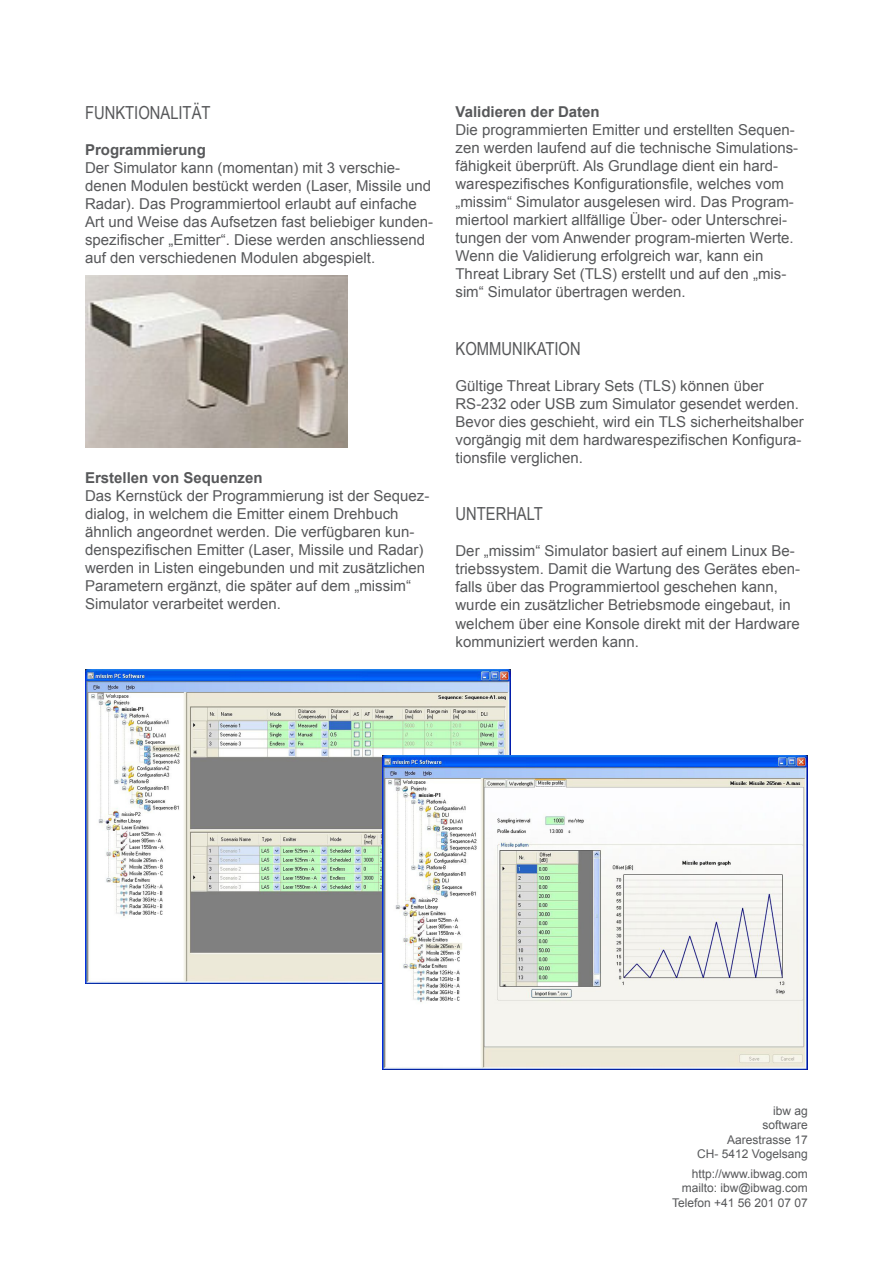
<style>
.page{position:relative;width:893px;height:1263px;background:#fff}
.page>*{position:absolute;margin:0;border:0;box-sizing:border-box;transform-origin:0 0}
.t1{font:18px "Arial Narrow";color:#57585a}
.t2{font:15px/18px "Arial";color:#57585a}
.t3{font:700 15px "Arial";color:#57585a}
.t4{font:12px/14.4px "Arial";color:#57585a;text-align:right}
.s1{font-weight:700}
</style>
<div class="page">
<img style="left:85px;top:670px;width:425px;height:314px">
<img style="left:85px;top:275px;width:262px;height:173px">
<img style="left:383px;top:755px;width:425px;height:314px">
<p class="t1" style="left:85px;top:100px;width:127px">FUNKTIONALITÄT</p>
<p class="t2" style="left:85px;top:141px;width:350px"><span class="s1">Programmierung<br></span>Der Simulator kann (momentan) mit 3 verschie&shy;denen Modulen bestückt werden (Laser, Missile und Radar). Das Programmiertool erlaubt auf einfache Art und Weise das Aufsetzen fast beliebiger kunden&shy;spezifischer „Emitter“. Diese werden anschliessend auf den verschiedenen Modulen abgespielt.</p>
<p class="t3" style="left:85px;top:468px;width:179px">Erstellen von Sequenzen</p>
<p class="t2" style="left:85px;top:487px;width:346px">Das Kernstück der Programmierung ist der Sequez&shy;dialog, in welchem die Emitter einem Drehbuch ähnlich angeordnet werden. Die verfügbaren kun&shy;denspezifischen Emitter (Laser, Missile und Radar) werden in Listen eingebunden und mit zusätzlichen Parametern ergänzt, die später auf dem „missim“ Simulator verarbeitet werden.</p>
<p class="t2" style="left:455px;top:103px;width:344px"><span class="s1">Validieren der Daten<br></span>Die programmierten Emitter und erstellten Sequen&shy;zen werden laufend auf die technische Simulations&shy;fähigkeit überprüft. Als Grundlage dient ein hard&shy;warespezifisches Konfigurationsfile, welches vom „missim“ Simulator ausgelesen wird. Das Program&shy;miertool markiert allfällige Über- oder Unterschrei&shy;tungen der vom Anwender program-mierten Werte.<br>Wenn die Validierung erfolgreich war, kann ein</p>
<p class="t2" style="left:455px;top:265px;width:332px">Threat Library Set (TLS) erstellt und auf den „mis&shy;sim“ Simulator übertragen werden.</p>
<p class="t1" style="left:455px;top:335px;width:127px">KOMMUNIKATION</p>
<p class="t2" style="left:455px;top:377px;width:350px">Gültige Threat Library Sets (TLS) können über RS-232 oder USB zum Simulator gesendet werden.<br>Bevor dies geschieht, wird ein TLS sicherheitshalber vorgängig mit dem hardwarespezifischen Konfigura&shy;tionsfile verglichen.</p>
<p class="t1" style="left:455px;top:501px;width:89px">UNTERHALT</p>
<p class="t2" style="left:455px;top:542px;width:346px">Der „missim“ Simulator basiert auf einem Linux Be&shy;triebssystem. Damit die Wartung des Gerätes eben&shy;falls über das Programmiertool geschehen kann, wurde ein zusätzlicher Betriebsmode eingebaut, in welchem über eine Konsole direkt mit der Hardware kommuniziert werden kann.</p>
<p class="t4" style="left:763px;top:1103px;width:47px">ibw ag software</p>
<p class="t4" style="left:697px;top:1132px;width:112px">Aarestrasse 17<br>CH- 5412 Vogelsang</p>
<p class="t4" style="left:692px;top:1166px;width:118px">http://www.ibwag.com</p>
<p class="t4" style="left:672px;top:1181px;width:137px">mailto: ibw@ibwag.com<br>Telefon +41 56 201 07 07</p>
</div>
